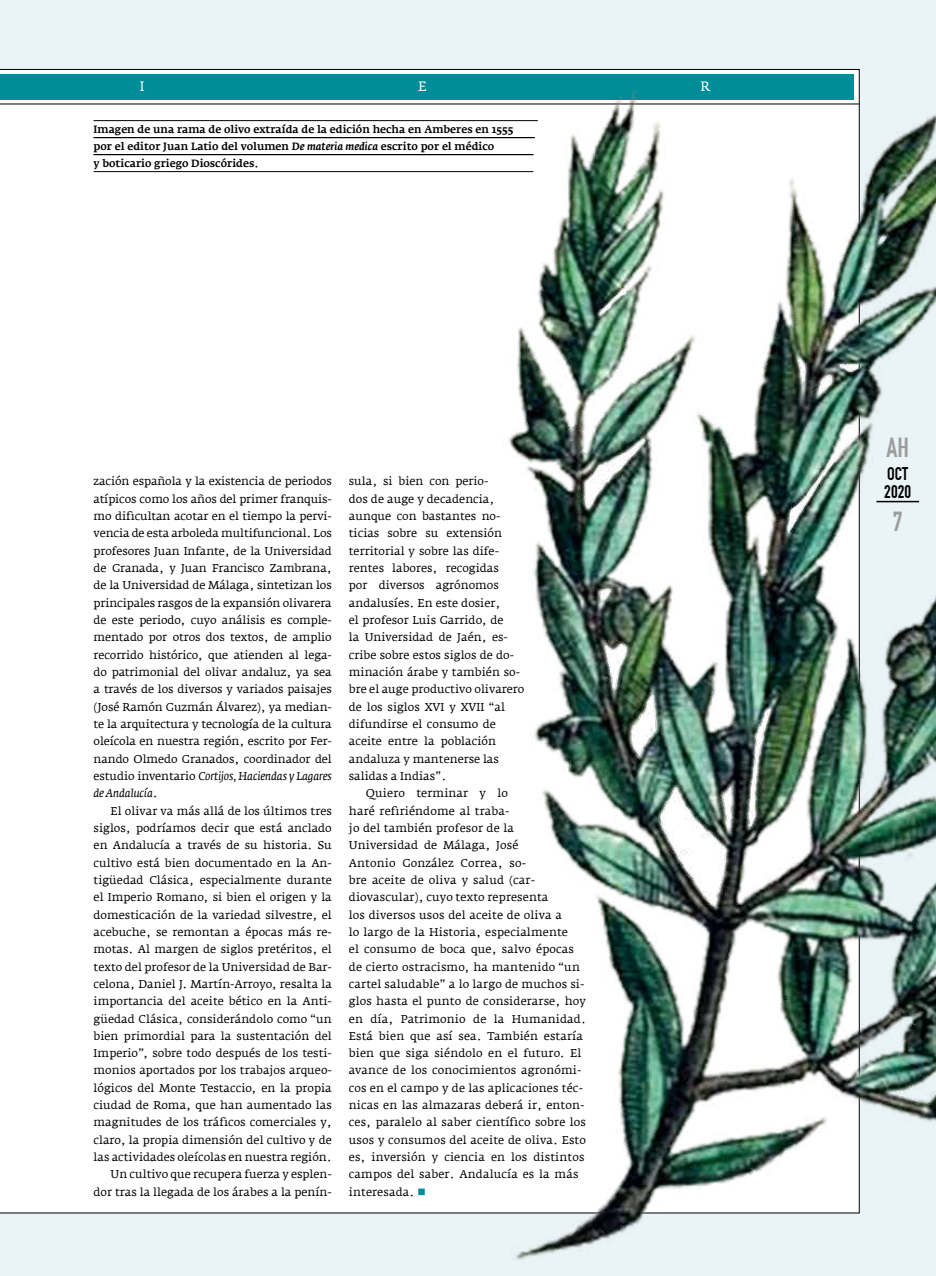
<style>
.page{position:relative;width:936px;height:1276px;background:#fff}
.page>*{position:absolute;margin:0;border:0;box-sizing:border-box;transform-origin:0 0}
.t1{font:27px "DIN Engschrift Std";color:#9d9d9c}
.t2{font:18px/18px "DIN Engschrift Std";color:#000}
.t3{font:13.5px "Fedra Serif A";color:#fff}
.t4{font:11.25px/17.4px "Fedra Serif A";color:#000}
.t5{font:500 10.5px/17px "Fedra Serif A";letter-spacing:-.005em;color:#000}
.s1{font-style:italic}
.s2{color:#008c98}
</style>
<div class="page">
<div style="left:0;top:0;width:935px;height:1276px;background:#eaf3f6"></div>
<div style="left:0;top:69px;width:502px;height:1144px;background:#fff"></div>
<div style="left:0;top:74px;width:853px;height:25px;background:#008c98"></div>
<hr style="left:0;top:104px;width:859px;height:1px;background:#000">
<img style="left:502px;top:69px;width:433px;height:1191px">
<hr style="left:94px;top:120px;width:444px;height:1px;background:#000">
<hr style="left:94px;top:137px;width:441px;height:1px;background:#000">
<hr style="left:94px;top:154px;width:439px;height:1px;background:#000">
<hr style="left:94px;top:171px;width:439px;height:1px;background:#000">
<hr style="left:876px;top:501px;width:42px;height:1px;background:#000">
<p class="t3" style="left:140px;top:79px;width:6px">I</p>
<p class="t3" style="left:418px;top:79px;width:10px">E</p>
<p class="t3" style="left:700px;top:79px;width:11px">R</p>
<p class="t5" style="left:94px;top:121px;width:421px">Imagen de una rama de olivo extraída de la edición hecha en Amberes en 1555 por el editor Juan Latio del volumen <span class="s1">De materia medica</span> escrito por el médico<br>y boticario griego Dioscórides.</p>
<p class="t4" style="left:94px;top:473px;width:240px;text-align:justify">zación española y la existencia de periodos atípicos como los años del primer franquis&shy;mo dificultan acotar en el tiempo la pervi&shy;vencia de esta arboleda multifuncional. Los profesores Juan Infante, de la Universidad de Granada, y Juan Francisco Zambrana, de la Universidad de Málaga, sintetizan los principales rasgos de la expansión olivarera de este periodo, cuyo análisis es comple&shy;mentado por otros dos textos, de amplio recorrido histórico, que atienden al lega&shy;do patrimonial del olivar andaluz, ya sea a través de los diversos y variados paisajes (José Ramón Guzmán Álvarez), ya median&shy;te la arquitectura y tecnología de la cultura oleícola en nuestra región, escrito por Fer&shy;nando Olmedo Granados, coordinador del estudio inventario <span class="s1">Cortijos, Haciendas y Lagares de Andalucía</span>.</p>
<p class="t4" style="left:94px;top:802px;width:240px;text-align:right">El olivar va más allá de los últimos tres siglos, podríamos decir que está anclado en Andalucía a través de su historia. Su cultivo está bien documentado en la An&shy;tigüedad Clásica, especialmente durante el Imperio Romano, si bien el origen y la domesticación de la variedad silvestre, el acebuche, se remontan a épocas más re&shy;motas. Al margen de siglos pretéritos, el texto del profesor de la Universidad de Bar&shy;celona, Daniel J. Martín-Arroyo, resalta la importancia del aceite bético en la Anti&shy;güedad Clásica, considerándolo como “un bien primordial para la sustentación del Imperio”, sobre todo después de los testi&shy;monios aportados por los trabajos arqueo&shy;lógicos del Monte Testaccio, en la propia ciudad de Roma, que han aumentado las magnitudes de los tráficos comerciales y, claro, la propia dimensión del cultivo y de las actividades oleícolas en nuestra región.<br>Un cultivo que recupera fuerza y esplen&shy;dor tras la llegada de los árabes a la penín-</p>
<p class="t4" style="left:349px;top:473px;width:177px">sula, si bien con perio-<br>dos de auge y decadencia, aunque con bastantes no&shy;ticias sobre su extensión territorial y sobre las dife&shy;rentes labores, recogidas<br>por diversos agrónomos andalusíes. En este dosier,<br>el profesor Luis Garrido, de<br>la Universidad de Jaén, es&shy;cribe sobre estos siglos de do&shy;minación árabe y también so&shy;bre el auge productivo olivarero de los siglos XVI y XVII “al difundirse el consumo de aceite entre la población andaluza y mantenerse las salidas a Indias”.</p>
<p class="t4" style="left:349px;top:784px;width:239px;text-indent:17px">Quiero terminar y lo<br>haré refiriéndome al traba-<br>jo del también profesor de la Universidad de Málaga, José<br>Antonio González Correa, so-<br>bre aceite de oliva y salud (car&shy;diovascular), cuyo texto representa<br>los diversos usos del aceite de oliva a<br>lo largo de la Historia, especialmente<br>el consumo de boca que, salvo épocas de cierto ostracismo, ha mantenido “un cartel saludable” a lo largo de muchos si&shy;glos hasta el punto de considerarse, hoy en día, Patrimonio de la Humanidad.<br>Está bien que así sea. También estaría bien que siga siéndolo en el futuro. El avance de los conocimientos agronómi&shy;cos en el campo y de las aplicaciones téc&shy;nicas en las almazaras deberá ir, enton&shy;ces, paralelo al saber científico sobre los usos y consumos del aceite de oliva. Esto es, inversión y ciencia en los distintos campos del saber. Andalucía es la más interesada. <span class="s2">■</span></p>
<h1 class="t1" style="left:886px;top:432px;width:24px">AH</h1>
<h2 class="t2" style="left:884px;top:465px;width:28px">OCT<br>2020</h2>
<h1 class="t1" style="left:892px;top:505px;width:12px">7</h1>
</div>
